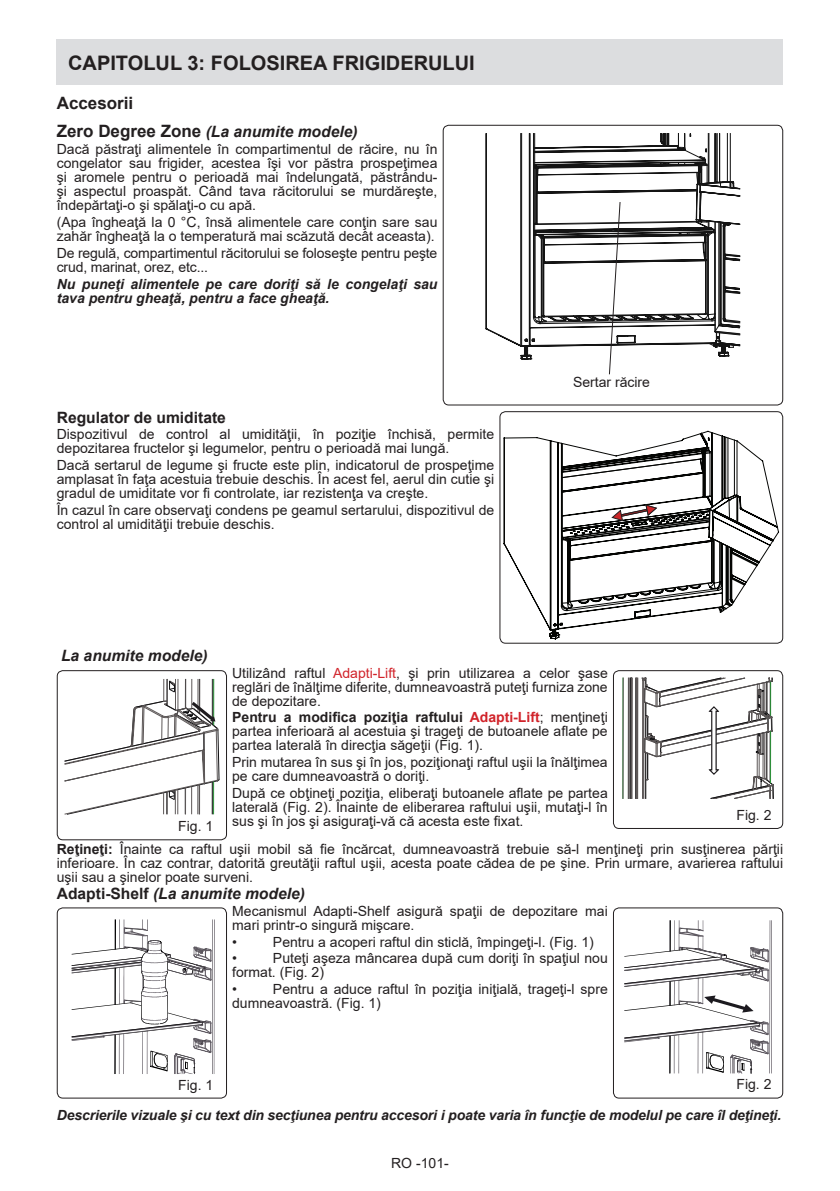
<style>
.page{position:relative;width:840px;height:1191px;background:#fff}
.page>*{position:absolute;margin:0;border:0;box-sizing:border-box;transform-origin:0 0}
.BASLIK_1_GOLGE{font:700 20px "Arial";color:#231f20}
.BASLIK_2{font:700 17px "Arial";color:#231f20}
.BASLIK_3{font:italic 700 15.6px "Arial";color:#231f20}
.BASLIK_3-2{font:700 15.6px "Arial";color:#231f20}
.paragraf_yazi{font:14px/14px "Arial";color:#231f20;text-align:justify}
.Madde_noktali{font:14px/14px "Arial";color:#231f20}
.paragraf_yazi-2{font:italic 700 14px/14px "Arial";letter-spacing:-.01em;color:#231f20}
.Tablo_yazi{font:14px "Arial";color:#231f20}
.s1{font-style:normal;font-size:17px}
.s2{color:#d1232a}
.s3{font-weight:700}
.s4{font-weight:700;color:#d1232a}
.s5{font-style:normal}
</style>
<div class="page">
<div style="left:57px;top:40px;width:725px;height:45px;background:#dcdddf"></div>
<div style="left:442px;top:125px;width:340px;height:280px;border:1px solid #231f20;border-radius:6px"></div>
<svg style="left:485px;top:133px;width:254px;height:242px"></svg>
<div style="left:499px;top:411px;width:283px;height:232px;border:1px solid #231f20;border-radius:6px"></div>
<svg style="left:503px;top:431px;width:275px;height:197px"></svg>
<svg style="left:549px;top:432px;width:228px;height:207px"></svg>
<div style="left:57px;top:907px;width:170px;height:191px;border:1px solid #231f20;border-radius:6px"></div>
<svg style="left:72px;top:919px;width:142px;height:155px"></svg>
<div style="left:612px;top:907px;width:170px;height:191px;border:1px solid #231f20;border-radius:6px"></div>
<svg style="left:624px;top:920px;width:147px;height:153px"></svg>
<div style="left:57px;top:670px;width:170px;height:170px;border:1px solid #231f20;border-radius:6px"></div>
<svg style="left:64px;top:678px;width:155px;height:137px"></svg>
<div style="left:612px;top:670px;width:170px;height:159px;border:1px solid #231f20;border-radius:6px"></div>
<hr style="left:622px;top:678px;width:1px;height:120px;background:#5c5757">
<hr style="left:627px;top:678px;width:1px;height:120px;background:#5c5757">
<hr style="left:628px;top:678px;width:1px;height:120px;background:#5c5757">
<hr style="left:629px;top:678px;width:1px;height:120px;background:#121214">
<hr style="left:630px;top:678px;width:1px;height:120px;background:#5c5757">
<hr style="left:631px;top:678px;width:1px;height:120px;background:#5c5757">
<hr style="left:635px;top:678px;width:1px;height:120px;background:#5c5757">
<hr style="left:636px;top:678px;width:1px;height:120px;background:#5c5757">
<hr style="left:637px;top:678px;width:1px;height:120px;background:#5c5757">
<svg style="left:641px;top:677px;width:132px;height:122px"></svg>
<p class="BASLIK_1_GOLGE" style="left:68px;top:49px;width:408px">CAPITOLUL 3: FOLOSIREA FRIGIDERULUI</p>
<p class="BASLIK_2" style="left:57px;top:91px;width:78px">Accesorii</p>
<p class="BASLIK_3" style="left:57px;top:121px;width:302px"><span class="s1">Zero Degree Zone</span> (La anumite modele)</p>
<p class="paragraf_yazi" style="left:57px;top:142px;width:382px">Dacă păstraţi alimentele în compartimentul de răcire, nu în congelator sau frigider, acestea îşi vor păstra prospeţimea şi aromele pentru o perioadă mai îndelungată, păstrându&shy;şi aspectul proaspăt. Când tava răcitorului se murdăreşte, îndepărtaţi-o şi spălaţi-o cu apă.</p>
<p class="paragraf_yazi" style="left:57px;top:215px;width:382px">(Apa îngheaţă la 0 °C, însă alimentele care conţin sare sau zahăr îngheaţă la o temperatură mai scăzută decât aceasta).</p>
<p class="paragraf_yazi" style="left:57px;top:246px;width:382px">De regulă, compartimentul răcitorului se foloseşte pentru peşte crud, marinat, orez, etc...</p>
<p class="paragraf_yazi-2" style="left:57px;top:277px;width:382px">Nu puneţi alimentele pe care doriţi să le congelaţi sau tava pentru gheaţă, pentru a face gheaţă.</p>
<p class="BASLIK_3-2" style="left:57px;top:406px;width:171px">Regulator de umiditate</p>
<p class="paragraf_yazi" style="left:57px;top:427px;width:439px">Dispozitivul de control al umidităţii, în poziţie închisă, permite depozitarea fructelor şi legumelor, pentru o perioadă mai lungă.</p>
<p class="paragraf_yazi" style="left:57px;top:458px;width:439px">Dacă sertarul de legume şi fructe este plin, indicatorul de prospeţime amplasat în faţa acestuia trebuie deschis. În acest fel, aerul din cutie şi gradul de umiditate vor fi controlate, iar rezistenţa va creşte.</p>
<p class="paragraf_yazi" style="left:57px;top:503px;width:439px">În cazul în care observaţi condens pe geamul sertarului, dispozitivul de control al umidităţii trebuie deschis.</p>
<p class="BASLIK_3" style="left:61px;top:645px;width:148px">La anumite modele)</p>
<p class="paragraf_yazi" style="left:572px;top:375px;width:79px">Sertar răcire</p>
<p class="paragraf_yazi" style="left:232px;top:665px;width:377px">Utilizând raftul <span class="s2">Adapti-Lift</span>, şi prin utilizarea a celor şase reglări de înălţime diferite, dumneavoastră puteţi furniza zone de depozitare.</p>
<p class="paragraf_yazi" style="left:232px;top:710px;width:377px"><span class="s3">Pentru a modifica poziţia raftului</span> <span class="s4">Adapti-Lift</span>; menţineţi partea inferioară al acestuia şi trageţi de butoanele aflate pe partea laterală în direcţia săgeţii (Fig. 1).</p>
<p class="paragraf_yazi" style="left:232px;top:755px;width:377px">Prin mutarea în sus şi în jos, poziţionaţi raftul uşii la înălţimea pe care dumneavoastră o doriţi.</p>
<p class="paragraf_yazi" style="left:232px;top:786px;width:377px">După ce obţineţi poziţia, eliberaţi butoanele aflate pe partea laterală (Fig. 2). Înainte de eliberarea raftului uşii, mutaţi-l în sus şi în jos şi asiguraţi-vă că acesta este fixat.</p>
<p class="paragraf_yazi" style="left:57px;top:842px;width:727px"><span class="s3">Reţineţi:</span> Înainte ca raftul uşii mobil să fie încărcat, dumneavoastră trebuie să-l menţineţi prin susţinerea părţii inferioare. În caz contrar, datorită greutăţii raftul uşii, acesta poate cădea de pe şine. Prin urmare, avarierea raftului uşii sau a şinelor poate surveni.</p>
<p class="Tablo_yazi" style="left:736px;top:805px;width:37px">Fig. 2</p>
<p class="Tablo_yazi" style="left:178px;top:816px;width:37px">Fig. 1</p>
<p class="BASLIK_3" style="left:57px;top:883px;width:249px"><span class="s5">Adapti-Shelf</span> (La anumite modele)</p>
<p class="paragraf_yazi" style="left:232px;top:903px;width:377px">Mecanismul Adapti-Shelf asigură spaţii de depozitare mai mari printr-o singură mişcare.</p>
<p class="Madde_noktali" style="left:232px;top:934px;width:6px">•</p>
<p class="Madde_noktali" style="left:273px;top:934px;width:322px">Pentru a acoperi raftul din sticlă, împingeţi-l. (Fig. 1)</p>
<p class="Madde_noktali" style="left:232px;top:951px;width:6px">•</p>
<p class="Madde_noktali" style="left:232px;top:951px;width:377px;text-indent:41px">Puteţi aşeza mâncarea după cum doriţi în spaţiul nou format. (Fig. 2)</p>
<p class="Madde_noktali" style="left:232px;top:982px;width:6px">•</p>
<p class="Madde_noktali" style="left:232px;top:982px;width:377px;text-indent:41px">Pentru a aduce raftul în poziţia iniţială, trageţi-l spre dumneavoastră. (Fig. 1)</p>
<p class="Tablo_yazi" style="left:178px;top:1075px;width:37px">Fig. 1</p>
<p class="Tablo_yazi" style="left:736px;top:1074px;width:37px">Fig. 2</p>
<p class="paragraf_yazi-2" style="left:57px;top:1108px;width:725px">Descrierile vizuale şi cu text din secţiunea pentru accesori i poate varia în funcţie de modelul pe care îl deţineţi.</p>
<p class="paragraf_yazi" style="left:391px;top:1155px;width:59px">RO -101-</p>
</div>
